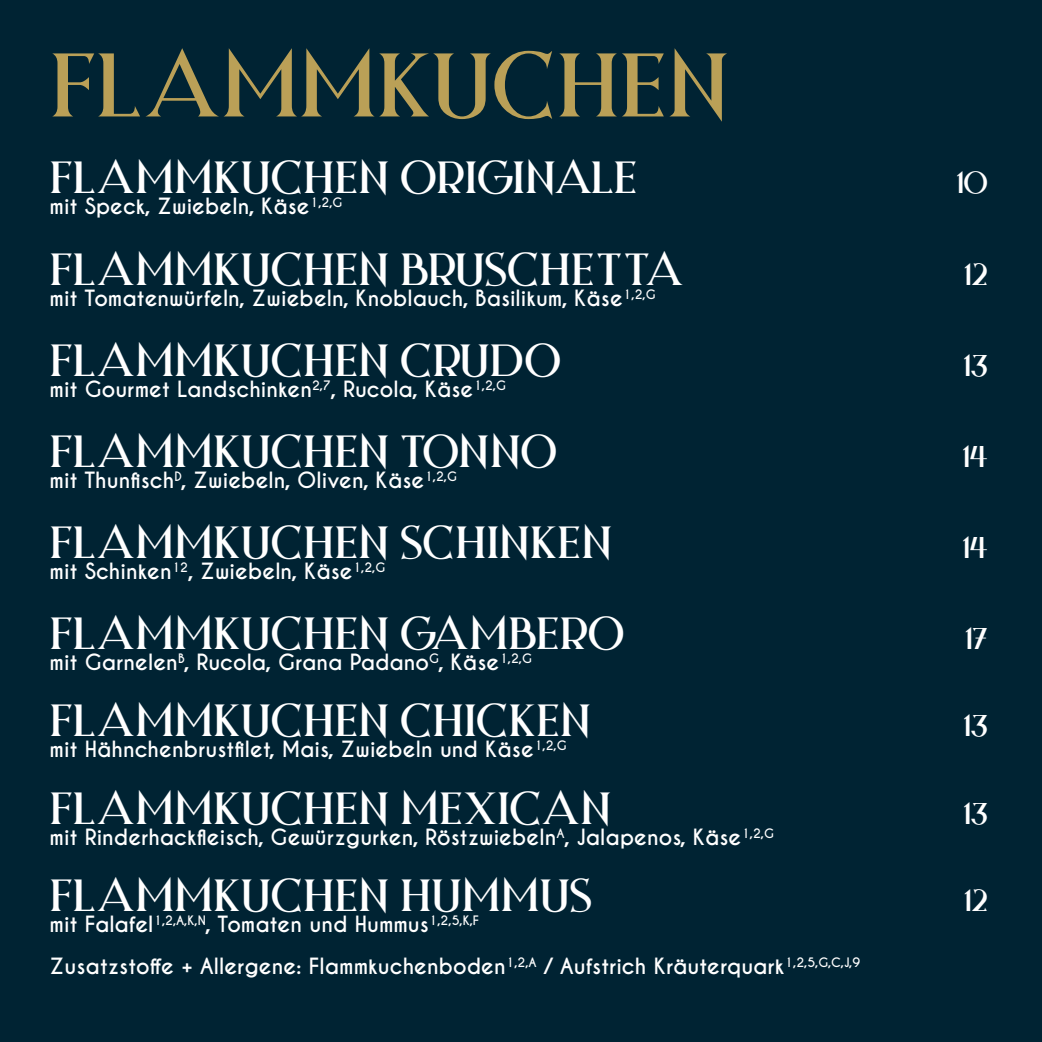
<style>
.page{position:relative;width:1042px;height:1042px;background:#002333}
.page>*{position:absolute;margin:0;border:0;box-sizing:border-box;transform-origin:0 0}
.t1{font:84px "Night Zone";letter-spacing:-.01em;color:#baa057}
.t2{font:42px "Night Zone";letter-spacing:-.01em;color:#fff}
.t3{font:28px "Night Zone";color:#fff}
.t4{font:700 21px/42px "Caviar Dreams";color:#fff}
</style>
<div class="page">
<h1 class="t1" style="left:50px;top:30px;width:681px">FLAMMKUCHEN</h1>
<h2 class="t2" style="left:50px;top:150px;width:589px">FLAMMKUCHEN ORIGINALE</h2>
<p class="t4" style="left:50px;top:186px;width:294px">mit Speck, Zwiebeln, Käse<sup>1,2,G</sup></p>
<h2 class="t2" style="left:50px;top:241px;width:636px">FLAMMKUCHEN BRUSCHETTA</h2>
<p class="t4" style="left:50px;top:277px;width:607px">mit Tomatenwürfeln, Zwiebeln, Knoblauch, Basilikum, Käse<sup>1,2,G</sup></p>
<h2 class="t2" style="left:50px;top:332px;width:513px">FLAMMKUCHEN CRUDO</h2>
<p class="t4" style="left:50px;top:368px;width:458px">mit Gourmet Landschinken<sup>2,7</sup>, Rucola, Käse<sup>1,2,G</sup></p>
<h2 class="t2" style="left:50px;top:423px;width:509px">FLAMMKUCHEN TONNO</h2>
<p class="t4" style="left:50px;top:459px;width:409px">mit Thunfisch<sup>D</sup>, Zwiebeln, Oliven, Käse<sup>1,2,G</sup></p>
<h2 class="t2" style="left:50px;top:514px;width:564px">FLAMMKUCHEN SCHINKEN</h2>
<p class="t4" style="left:50px;top:550px;width:337px">mit Schinken<sup>12</sup>, Zwiebeln, Käse<sup>1,2,G</sup></p>
<h2 class="t2" style="left:50px;top:605px;width:576px">FLAMMKUCHEN GAMBERO</h2>
<p class="t4" style="left:50px;top:641px;width:484px">mit Garnelen<sup>B</sup>, Rucola, Grana Padano<sup>G</sup>, Käse<sup>1,2,G</sup></p>
<h2 class="t2" style="left:50px;top:693px;width:543px">FLAMMKUCHEN CHICKEN</h2>
<p class="t4" style="left:50px;top:729px;width:518px">mit Hähnchenbrustfilet, Mais, Zwiebeln und Käse<sup>1,2,G</sup></p>
<h2 class="t2" style="left:50px;top:780px;width:563px">FLAMMKUCHEN MEXICAN</h2>
<p class="t4" style="left:50px;top:816px;width:726px">mit Rinderhackfleisch, Gewürzgurken, Röstzwiebeln<sup>A</sup>, Jalapenos, Käse<sup>1,2,G</sup></p>
<h2 class="t2" style="left:50px;top:868px;width:544px">FLAMMKUCHEN HUMMUS</h2>
<p class="t4" style="left:50px;top:904px;width:812px">mit Falafel<sup>1,2,A,K,N</sup>, Tomaten und Hummus<sup>1,2,5,K,F<br></sup>Zusatzstoffe + Allergene: Flammkuchenboden<sup>1,2,A</sup> / Aufstrich Kräuterquark<sup>1,2,5,G,C,J,9</sup></p>
<h3 class="t3" style="left:956px;top:165px;width:33px">10</h3>
<h3 class="t3" style="left:964px;top:256px;width:25px">12</h3>
<h3 class="t3" style="left:963px;top:347px;width:26px">13</h3>
<h3 class="t3" style="left:962px;top:438px;width:27px">14</h3>
<h3 class="t3" style="left:962px;top:529px;width:27px">14</h3>
<h3 class="t3" style="left:965px;top:620px;width:24px">17</h3>
<h3 class="t3" style="left:963px;top:707px;width:26px">13</h3>
<h3 class="t3" style="left:963px;top:795px;width:26px">13</h3>
<h3 class="t3" style="left:964px;top:882px;width:25px">12</h3>
</div>
